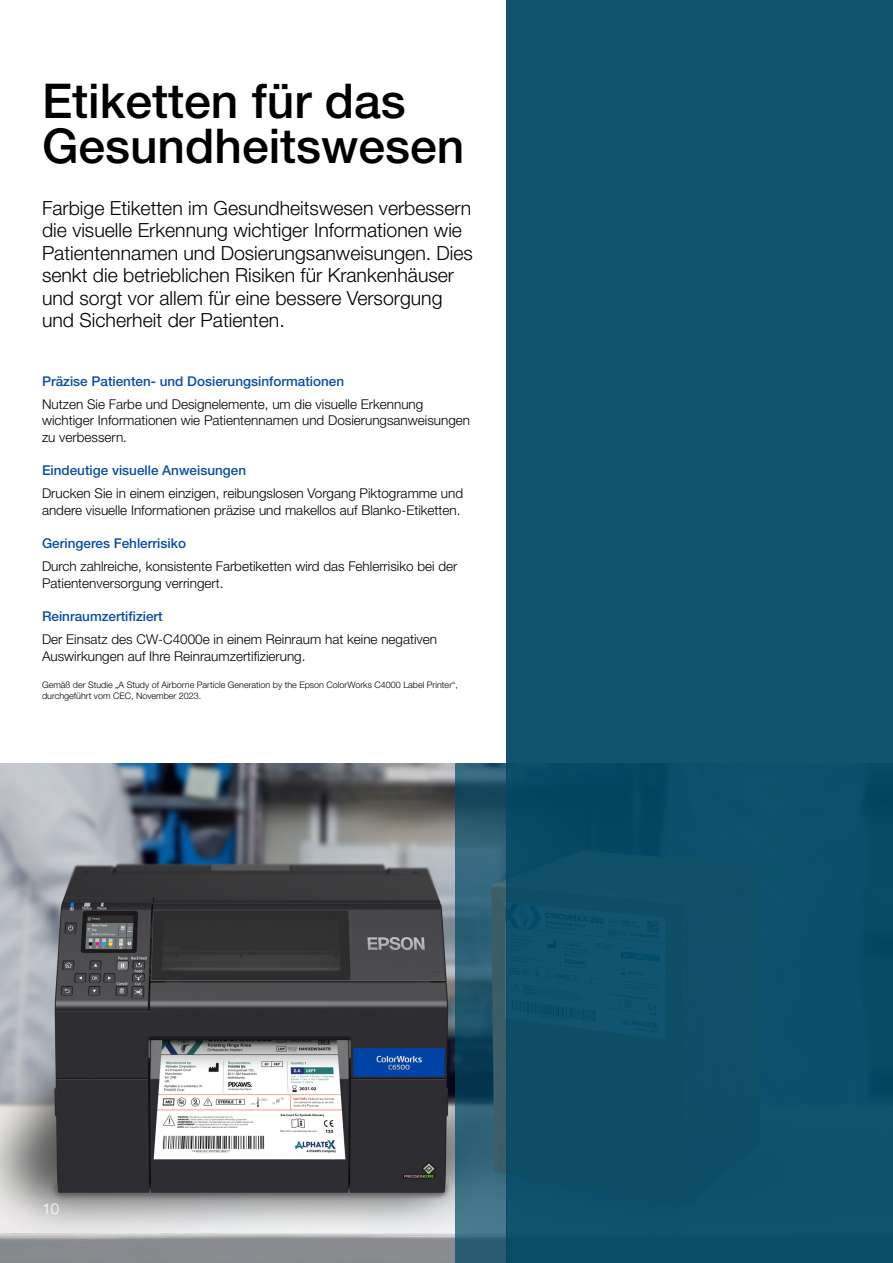
<style>
.page{position:relative;width:893px;height:1263px;background:#fff}
.page>*{position:absolute;margin:0;border:0;box-sizing:border-box;transform-origin:0 0}
.t1{font:500 48px/45px "Helvetica Neue LT Pro";color:#000}
.t2{font:300 19.5px/22.5px "Helvetica Neue LT Pro";color:#000}
.t3{font:300 15px "Helvetica Neue LT Pro";color:#fff}
.Brochure_Body_Copy{font:300 13.5px/16.5px "Helvetica Neue LT Pro";color:#000}
.Brochure_Body_Copy-2{font:500 13.5px "Helvetica Neue LT Pro";color:#0d4da1}
.Brochure_Body_Copy-3{font:300 9px/10.5px "Helvetica Neue LT Pro";color:#000}
</style>
<div class="page">
<img style="left:0;top:764px;width:455px;height:499px">
<div style="left:506px;top:0;width:387px;height:1263px;background:#125470"></div>
<svg style="left:455px;top:764px;width:51px;height:499px;background:#2c5c70"></svg>
<p class="t1" style="left:42px;top:78px;width:424px">Etiketten für das<br>Gesundheitswesen</p>
<p class="t2" style="left:42px;top:196px;width:432px">Farbige Etiketten im Gesundheitswesen verbessern die visuelle Erkennung wichtiger Informationen wie Patientennamen und Dosierungsanweisungen. Dies senkt die betrieblichen Risiken für Krankenhäuser und sorgt vor allem für eine bessere Versorgung und Sicherheit der Patienten.</p>
<p class="Brochure_Body_Copy-2" style="left:42px;top:373px;width:304px">Präzise Patienten- und Dosierungsinformationen</p>
<p class="Brochure_Body_Copy" style="left:42px;top:396px;width:430px">Nutzen Sie Farbe und Designelemente, um die visuelle Erkennung wichtiger Informationen wie Patientennamen und Dosierungsanweisungen zu verbessern.</p>
<p class="Brochure_Body_Copy-2" style="left:42px;top:462px;width:206px">Eindeutige visuelle Anweisungen</p>
<p class="Brochure_Body_Copy" style="left:42px;top:485px;width:423px">Drucken Sie in einem einzigen, reibungslosen Vorgang Piktogramme und andere visuelle Informationen präzise und makellos auf Blanko-Etiketten.</p>
<p class="Brochure_Body_Copy-2" style="left:42px;top:535px;width:146px">Geringeres Fehlerrisiko</p>
<p class="Brochure_Body_Copy" style="left:42px;top:558px;width:417px">Durch zahlreiche, konsistente Farbetiketten wird das Fehlerrisiko bei der<br>Patientenversorgung verringert.</p>
<p class="Brochure_Body_Copy-2" style="left:42px;top:608px;width:122px">Reinraumzertifiziert</p>
<p class="Brochure_Body_Copy" style="left:42px;top:631px;width:397px">Der Einsatz des CW-C4000e in einem Reinraum hat keine negativen<br>Auswirkungen auf Ihre Reinraumzertifizierung.</p>
<p class="Brochure_Body_Copy-3" style="left:42px;top:679px;width:417px">Gemäß der Studie „A Study of Airborne Particle Generation by the Epson ColorWorks C4000 Label Printer“, durchgeführt vom CEC, November 2023.</p>
<p class="t3" style="left:43px;top:1200px;width:18px">10</p>
</div>
